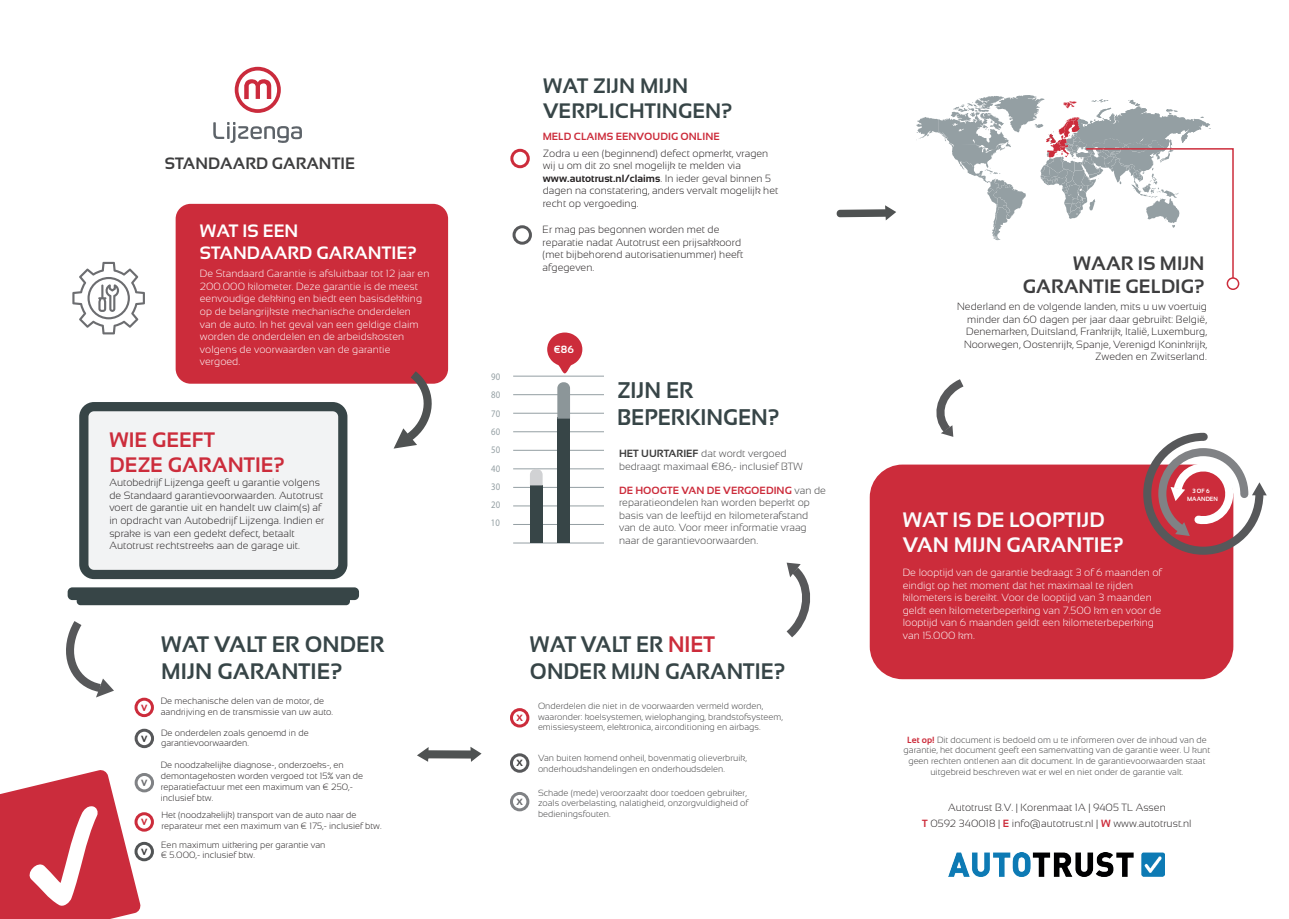
<style>
.page{position:relative;width:1289px;height:919px;background:#fff}
.page>*{position:absolute;margin:0;border:0;box-sizing:border-box;transform-origin:0 0}
.t1{font:700 22.65px/27.2px "Sansation";letter-spacing:.005em;color:#374547;scale:.96 1}
.t2{font:700 22.35px/26.8px "Sansation";letter-spacing:.005em;color:#374547;scale:.96 1}
.t3{font:700 22.35px/26.8px "Sansation";letter-spacing:.005em;color:#374547}
.t4{font:700 20.85px/25px "Sansation";letter-spacing:.005em;color:#fbfbfc}
.t5{font:700 20.85px/25px "Sansation";letter-spacing:.005em;color:#374547}
.t6{font:700 20.85px/25px "Sansation";letter-spacing:.005em;color:#cc2c3b}
.t7{font:700 19.35px/23.2px "Sansation";letter-spacing:.005em;color:#3e3e3f;text-align:right}
.t8{font:700 17.85px/21.5px "Sansation";letter-spacing:.005em;color:#fff}
.t9{font:700 16.5px "Sansation";letter-spacing:.005em;color:#3e3e3f}
.t10{font:300 10.5px/12.6px "Sansation";letter-spacing:.005em;color:#231f20}
.t11{font:300 10.5px/12.6px "Sansation";letter-spacing:.005em;color:#fff}
.t12{font:300 10.5px/12.6px "Sansation";letter-spacing:.005em;color:#3e3e3f}
.t13{font:700 10.5px "Sansation";color:#fff}
.t14{font:10.05px "Exo";color:#949fa3;scale:.87 1}
.t15{font:300 9px/10.8px "Sansation";letter-spacing:.005em;color:#3e3e3f}
.t16{font:300 9px/10.9px "Sansation";letter-spacing:.005em;color:#231f20}
.t17{font:900 9px "Avenir";color:#cc2c3b}
.t18{font:900 9px "Avenir";color:#3e3e3f}
.t19{font:900 9px "Avenir";color:#6c6d70}
.t20{font:700 6.15px/7.4px "Sansation";letter-spacing:.005em;color:#fff;text-align:center;scale:.95 1}
.s1{font-weight:700;color:#cc2c3b}
.s2{font-weight:700}
.s3{font-weight:700;color:#3b3b3b}
.s4{color:#cc2c3b}
</style>
<div class="page">
<div style="left:176px;top:204px;width:272px;height:179px;background:#cc2c3b;border-radius:15px"></div>
<div style="left:84px;top:410px;width:259px;height:164px;background:#f2f3f4"></div>
<div style="left:869px;top:464px;width:364px;height:215px;background:#cc2c3b;border-radius:33px"></div>
<svg style="left:1139px;top:432px;width:127px;height:126px"></svg>
<div style="left:79px;top:402px;width:268px;height:177px;border:9px solid #374547;border-radius:10px"></div>
<div style="left:68px;top:587px;width:291px;height:13px;background:#374547;border-radius:5px"></div>
<div style="left:77px;top:596px;width:273px;height:9px;background:#374547;border-radius:4px"></div>
<svg style="left:393px;top:371px;width:40px;height:77px"></svg>
<svg style="left:417px;top:747px;width:64px;height:15px"></svg>
<svg style="left:786px;top:562px;width:23px;height:76px"></svg>
<svg style="left:936px;top:379px;width:28px;height:58px"></svg>
<svg style="left:66px;top:621px;width:48px;height:76px"></svg>
<hr style="left:513px;top:542px;width:91px;height:1px;background:#949fa3">
<hr style="left:513px;top:524px;width:91px;height:1px;background:#949fa3">
<hr style="left:513px;top:505px;width:91px;height:1px;background:#949fa3">
<hr style="left:513px;top:487px;width:91px;height:1px;background:#949fa3">
<hr style="left:513px;top:468px;width:91px;height:1px;background:#949fa3">
<hr style="left:513px;top:450px;width:91px;height:1px;background:#949fa3">
<hr style="left:513px;top:431px;width:91px;height:1px;background:#949fa3">
<hr style="left:513px;top:413px;width:91px;height:1px;background:#949fa3">
<hr style="left:513px;top:394px;width:91px;height:1px;background:#949fa3">
<hr style="left:513px;top:376px;width:91px;height:1px;background:#949fa3">
<div style="left:530px;top:485px;width:12px;height:58px;background:#374547"></div>
<div style="left:557px;top:418px;width:13px;height:125px;background:#374547"></div>
<svg style="left:530px;top:469px;width:12px;height:16px"></svg>
<svg style="left:557px;top:382px;width:13px;height:36px"></svg>
<svg style="left:547px;top:332px;width:35px;height:41px"></svg>
<svg style="left:916px;top:95px;width:323px;height:195px"></svg>
<div style="left:510px;top:708px;width:19px;height:19px;border:3px solid #cc2c3b;border-radius:50%"></div>
<div style="left:510px;top:753px;width:19px;height:19px;border:3px solid #57585a;border-radius:50%"></div>
<div style="left:510px;top:791px;width:19px;height:20px;border:3px solid #808285;border-radius:50%"></div>
<div style="left:134px;top:697px;width:20px;height:20px;border:3px solid #cc2c3b;border-radius:50%"></div>
<div style="left:135px;top:728px;width:19px;height:20px;border:3px solid #57585a;border-radius:50%"></div>
<div style="left:134px;top:841px;width:20px;height:20px;border:3px solid #515455;border-radius:50%"></div>
<div style="left:135px;top:772px;width:19px;height:20px;border:3px solid #808285;border-radius:50%"></div>
<div style="left:134px;top:812px;width:20px;height:19px;border:3px solid #cc2c3b;border-radius:50%"></div>
<svg style="left:836px;top:205px;width:60px;height:15px"></svg>
<div style="left:510px;top:149px;width:20px;height:19px;border:3px solid #cc2c3b;border-radius:50%"></div>
<div style="left:512px;top:225px;width:20px;height:20px;border:3px solid #57585a;border-radius:50%"></div>
<img style="left:948px;top:852px;width:216px;height:24px">
<svg style="left:213px;top:122px;width:89px;height:21px"></svg>
<div style="left:235px;top:67px;width:46px;height:46px;border:4px solid #ca2b3c;border-radius:50%"></div>
<svg style="left:244px;top:79px;width:27px;height:20px"></svg>
<svg style="left:72px;top:262px;width:73px;height:72px"></svg>
<svg style="left:0;top:770px;width:141px;height:148px"></svg>
<p class="t9" style="left:165px;top:154px;width:192px">STANDAARD GARANTIE</p>
<p class="t8" style="left:200px;top:220px;width:219px">WAT IS EEN<br>STANDAARD GARANTIE?</p>
<p class="t11" style="left:200px;top:267px;width:231px">De Standaard Garantie is afsluitbaar tot 12 jaar en 200.000 kilometer. Deze garantie is de meest eenvoudige dekking en biedt een basisdekking op de belangrijkste mechanische onderdelen van de auto. In het geval van een geldige claim worden de onderdelen en de arbeidskosten volgens de voorwaarden van de garantie vergoed.</p>
<p class="t6" style="left:109px;top:427px;width:177px">WIE GEEFT<br>DEZE GARANTIE?</p>
<p class="t10" style="left:109px;top:476px;width:217px">Autobedrijf Lijzenga geeft u garantie volgens de Standaard garantievoorwaarden. Autotrust voert de garantie uit en handelt uw claim(s) af in opdracht van Autobedrijf Lijzenga. Indien er sprake is van een gedekt defect, betaalt Autotrust rechtstreeks aan de garage uit.</p>
<p class="t14" style="left:491px;top:370px;width:12px">90</p>
<p class="t14" style="left:491px;top:388px;width:12px">80</p>
<p class="t14" style="left:491px;top:407px;width:12px">70</p>
<p class="t14" style="left:491px;top:425px;width:12px">60</p>
<p class="t14" style="left:491px;top:443px;width:12px">50</p>
<p class="t14" style="left:491px;top:462px;width:12px">40</p>
<p class="t14" style="left:491px;top:480px;width:12px">30</p>
<p class="t14" style="left:491px;top:499px;width:12px">20</p>
<p class="t14" style="left:491px;top:516px;width:12px">10</p>
<p class="t5" style="left:543px;top:74px;width:191px">WAT ZIJN MIJN<br>VERPLICHTINGEN?</p>
<p class="t10" style="left:542px;top:128px;width:227px;line-height:16.6px"><span class="s1">MELD CLAIMS EENVOUDIG ONLINE<br></span>Zodra u een (beginnend) defect opmerkt, vragen</p>
<p class="t10" style="left:542px;top:159px;width:237px">wij u om dit zo snel mogelijk te melden via <span class="s2">www.autotrust.nl/claims</span>. In ieder geval binnen 5 dagen na constatering, anders vervalt mogelijk het recht op vergoeding.</p>
<p class="t10" style="left:542px;top:223px;width:202px">Er mag pas begonnen worden met de reparatie nadat Autotrust een prijsakkoord (met bijbehorend autorisatienummer) heeft afgegeven.</p>
<p class="t13" style="left:553px;top:344px;width:22px">€86</p>
<p class="t1" style="left:617px;top:376px;width:171px">ZIJN ER<br>BEPERKINGEN?</p>
<p class="t12" style="left:619px;top:447px;width:185px"><span class="s3">HET UURTARIEF</span> dat wordt vergoed bedraagt maximaal €86,- inclusief BTW</p>
<p class="t12" style="left:619px;top:483px;width:208px"><span class="s1">DE HOOGTE VAN DE VERGOEDING</span> van de reparatieondelen kan worden beperkt op basis van de leeftijd en kilometerafstand van de auto. Voor meer informatie vraag naar de garantievoorwaarden.</p>
<p class="t17" style="left:141px;top:699px;width:8px">V</p>
<p class="t18" style="left:141px;top:730px;width:8px">V</p>
<p class="t19" style="left:141px;top:775px;width:8px">V</p>
<p class="t17" style="left:141px;top:814px;width:8px">V</p>
<p class="t18" style="left:141px;top:844px;width:8px">V</p>
<p class="t3" style="left:161px;top:630px;width:224px">WAT VALT ER ONDER<br>MIJN GARANTIE?</p>
<p class="t2" style="left:530px;top:631px;width:268px">WAT VALT ER <span class="s4">NIET<br></span>ONDER MIJN GARANTIE?</p>
<p class="t16" style="left:161px;top:695px;width:174px">De mechanische delen van de motor, de aandrijving en de transmissie van uw auto.</p>
<p class="t16" style="left:161px;top:726px;width:149px">De onderdelen zoals genoemd in de garantievoorwaarden.</p>
<p class="t16" style="left:161px;top:759px;width:204px">De noodzakelijke diagnose-, onderzoeks-, en demontagekosten worden vergoed tot 15% van de reparatiefactuur met een maximum van € 250,- inclusief btw.</p>
<p class="t16" style="left:161px;top:809px;width:222px">Het (noodzakelijk) transport van de auto naar de reparateur met een maximum van € 175,- inclusief btw.</p>
<p class="t16" style="left:161px;top:838px;width:166px">Een maximum uitkering per garantie van € 5.000,- inclusief btw.</p>
<p class="t17" style="left:516px;top:710px;width:8px">X</p>
<p class="t18" style="left:516px;top:755px;width:8px">X</p>
<p class="t19" style="left:516px;top:794px;width:8px">X</p>
<p class="t15" style="left:538px;top:700px;width:246px">Onderdelen die niet in de voorwaarden vermeld worden, waaronder: koelsystemen, wielophanging, brandstofsysteem, emissiesysteem, elektronica, airconditioning en airbags.</p>
<p class="t15" style="left:538px;top:752px;width:210px">Van buiten komend onheil, bovenmatig olieverbruik, onderhoudshandelingen en onderhoudsdelen.</p>
<p class="t15" style="left:538px;top:787px;width:212px">Schade (mede) veroorzaakt door toedoen gebruiker, zoals overbelasting, nalatigheid, onzorgvuldigheid of bedieningsfouten.</p>
<p class="t7" style="left:1022px;top:252px;width:183px">WAAR IS MIJN<br>GARANTIE GELDIG?</p>
<p class="t10" style="left:957px;top:300px;width:251px;text-align:right">Nederland en de volgende landen, mits u uw voertuig minder dan 60 dagen per jaar daar gebruikt: België, Denemarken, Duitsland, Frankrijk, Italië, Luxemburg, Noorwegen, Oostenrijk, Spanje, Verenigd Koninkrijk, Zweden en Zwitserland.</p>
<p class="t4" style="left:902px;top:507px;width:222px">WAT IS DE LOOPTIJD<br>VAN MIJN GARANTIE?</p>
<p class="t11" style="left:902px;top:566px;width:261px">De looptijd van de garantie bedraagt 3 of 6 maanden of eindigt op het moment dat het maximaal te rijden kilometers is bereikt. Voor de looptijd van 3 maanden geldt een kilometerbeperking van 7.500 km en voor de looptijd van 6 maanden geldt een kilometerbeperking van 15.000 km.</p>
<p class="t20" style="left:1187px;top:487px;width:34px">3 OF 6<br>MAANDEN</p>
<p class="t15" style="left:903px;top:734px;width:308px;text-align:center"><span class="s1">Let op!</span> Dit document is bedoeld om u te informeren over de inhoud van de garantie, het document geeft een samenvatting van de garantie weer. U kunt geen rechten ontlenen aan dit document. In de garantievoorwaarden staat uitgebreid beschreven wat er wel en niet onder de garantie valt.</p>
<p class="t10" style="left:922px;top:798px;width:271px;line-height:16.6px;text-align:center">Autotrust B.V. | Korenmaat 1A | 9405 TL Assen<br><span class="s1">T</span> 0592 340018 | <span class="s1">E</span> info@autotrust.nl | <span class="s1">W</span> www.autotrust.nl</p>
</div>
